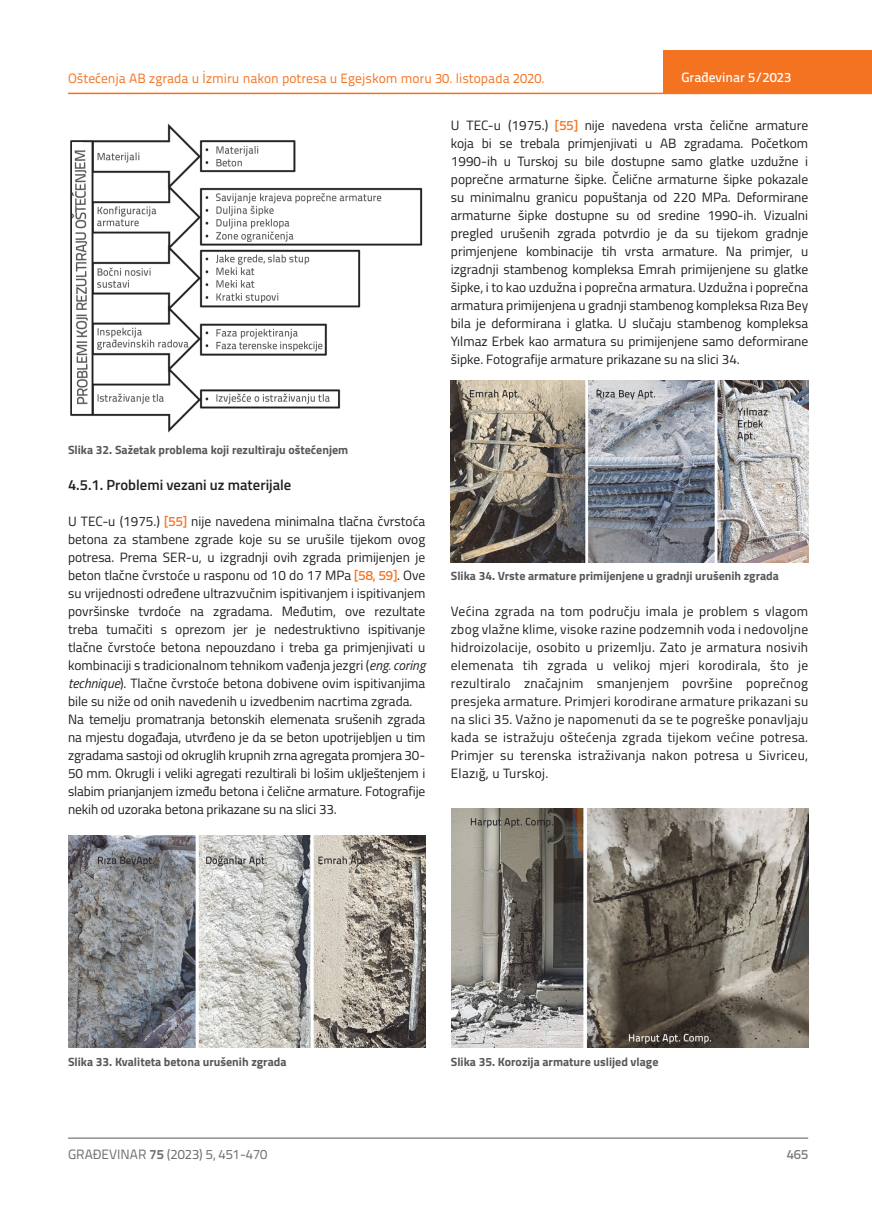
<style>
.page{position:relative;width:872px;height:1212px;background:#fff}
.page>*{position:absolute;margin:0;border:0;box-sizing:border-box;transform-origin:0 0}
.t1{font:600 14.7px "Titillium";color:#231f20}
.t2{font:13.5px/18px "Titillium";color:#231f20;text-align:justify}
.t3{font:13.5px "Titillium Text 22 L";color:#f47321}
.t4{font:13.5px "Titillium Text 22 L";color:#6c6d70}
.t5{font:500 13.5px "Titillium Text 22 L";color:#fff}
.t6{font:500 13.5px "Titillium Text 22 L";color:#787a7d}
.t7{font:700 12px "Titillium";color:#57585a}
.s1{font-family:"Titillium Text 22 L";font-weight:500;color:#f47321}
.s2{font-style:italic}
.s3{font-weight:700}
</style>
<div class="page">
<hr style="left:68px;top:93px;width:804px;height:1px;background:#f47321">
<div style="left:663px;top:50px;width:209px;height:44px;background:#f47321"></div>
<hr style="left:68px;top:1138px;width:740px;height:1px;background:#57585a">
<img style="left:70px;top:123px;width:353px;height:310px">
<img style="left:68px;top:835px;width:357px;height:213px">
<img style="left:451px;top:381px;width:357px;height:182px">
<img style="left:451px;top:809px;width:357px;height:238px">
<p class="t3" style="left:68px;top:68px;width:478px">Oštećenja AB zgrada u İzmiru nakon potresa u Egejskom moru 30. listopada 2020.</p>
<p class="t5" style="left:681px;top:67px;width:111px">Građevinar 5/2023</p>
<p class="t2" style="left:451px;top:115px;width:359px">U TEC-u (1975.) <span class="s1">[55]</span> nije navedena vrsta čelične armature koja bi se trebala primjenjivati u AB zgradama. Početkom 1990-ih u Turskoj su bile dostupne samo glatke uzdužne i poprečne armaturne šipke. Čelične armaturne šipke pokazale su minimalnu granicu popuštanja od 220 MPa. Deformirane armaturne šipke dostupne su od sredine 1990-ih. Vizualni pregled urušenih zgrada potvrdio je da su tijekom gradnje primjenjene kombinacije tih vrsta armature. Na primjer, u izgradnji stambenog kompleksa Emrah primijenjene su glatke šipke, i to kao uzdužna i poprečna armatura. Uzdužna i poprečna armatura primijenjena u gradnji stambenog kompleksa Rıza Bey bila je deformirana i glatka. U slučaju stambenog kompleksa Yılmaz Erbek kao armatura su primijenjene samo deformirane šipke. Fotografije armature prikazane su na slici 34.</p>
<p class="t7" style="left:68px;top:440px;width:282px">Slika 32. Sažetak problema koji rezultiraju oštećenjem</p>
<p class="t1" style="left:68px;top:474px;width:225px">4.5.1. Problemi vezani uz materijale</p>
<p class="t2" style="left:68px;top:511px;width:359px;text-align:left">U TEC-u (1975.) <span class="s1">[55]</span> nije navedena minimalna tlačna čvrstoća betona za stambene zgrade koje su se urušile tijekom ovog potresa. Prema SER-u, u izgradnji ovih zgrada primijenjen je beton tlačne čvrstoće u rasponu od 10 do 17 MPa <span class="s1">[58, 59]</span>. Ove su vrijednosti određene ultrazvučnim ispitivanjem i ispitivanjem površinske tvrdoće na zgradama. Međutim, ove rezultate treba tumačiti s oprezom jer je nedestruktivno ispitivanje tlačne čvrstoće betona nepouzdano i treba ga primjenjivati u kombinaciji s tradicionalnom tehnikom vađenja jezgri (<span class="s2">eng. coring technique</span>). Tlačne čvrstoće betona dobivene ovim ispitivanjima bile su niže od onih navedenih u izvedbenim nacrtima zgrada.<br>Na temelju promatranja betonskih elemenata srušenih zgrada na mjestu događaja, utvrđeno je da se beton upotrijebljen u tim zgradama sastoji od okruglih krupnih zrna agregata promjera 30- 50 mm. Okrugli i veliki agregati rezultirali bi lošim uklještenjem i slabim prianjanjem između betona i čelične armature. Fotografije nekih od uzoraka betona prikazane su na slici 33.</p>
<p class="t7" style="left:451px;top:566px;width:330px">Slika 34. Vrste armature primijenjene u gradnji urušenih zgrada</p>
<p class="t2" style="left:451px;top:602px;width:359px">Većina zgrada na tom području imala je problem s vlagom zbog vlažne klime, visoke razine podzemnih voda i nedovoljne hidroizolacije, osobito u prizemlju. Zato je armatura nosivih elemenata tih zgrada u velikoj mjeri korodirala, što je rezultiralo značajnim smanjenjem površine poprečnog presjeka armature. Primjeri korodirane armature prikazani su na slici 35. Važno je napomenuti da se te pogreške ponavljaju kada se istražuju oštećenja zgrada tijekom većine potresa.<br>Primjer su terenska istraživanja nakon potresa u Sivriceu, Elazığ, u Turskoj.</p>
<p class="t7" style="left:68px;top:1053px;width:220px">Slika 33. Kvaliteta betona urušenih zgrada</p>
<p class="t7" style="left:451px;top:1053px;width:209px">Slika 35. Korozija armature uslijed vlage</p>
<p class="t4" style="left:68px;top:1144px;width:201px">GRAĐEVINAR <span class="s3">75</span> (2023) 5, 451-470</p>
<p class="t6" style="left:786px;top:1144px;width:23px">465</p>
</div>
